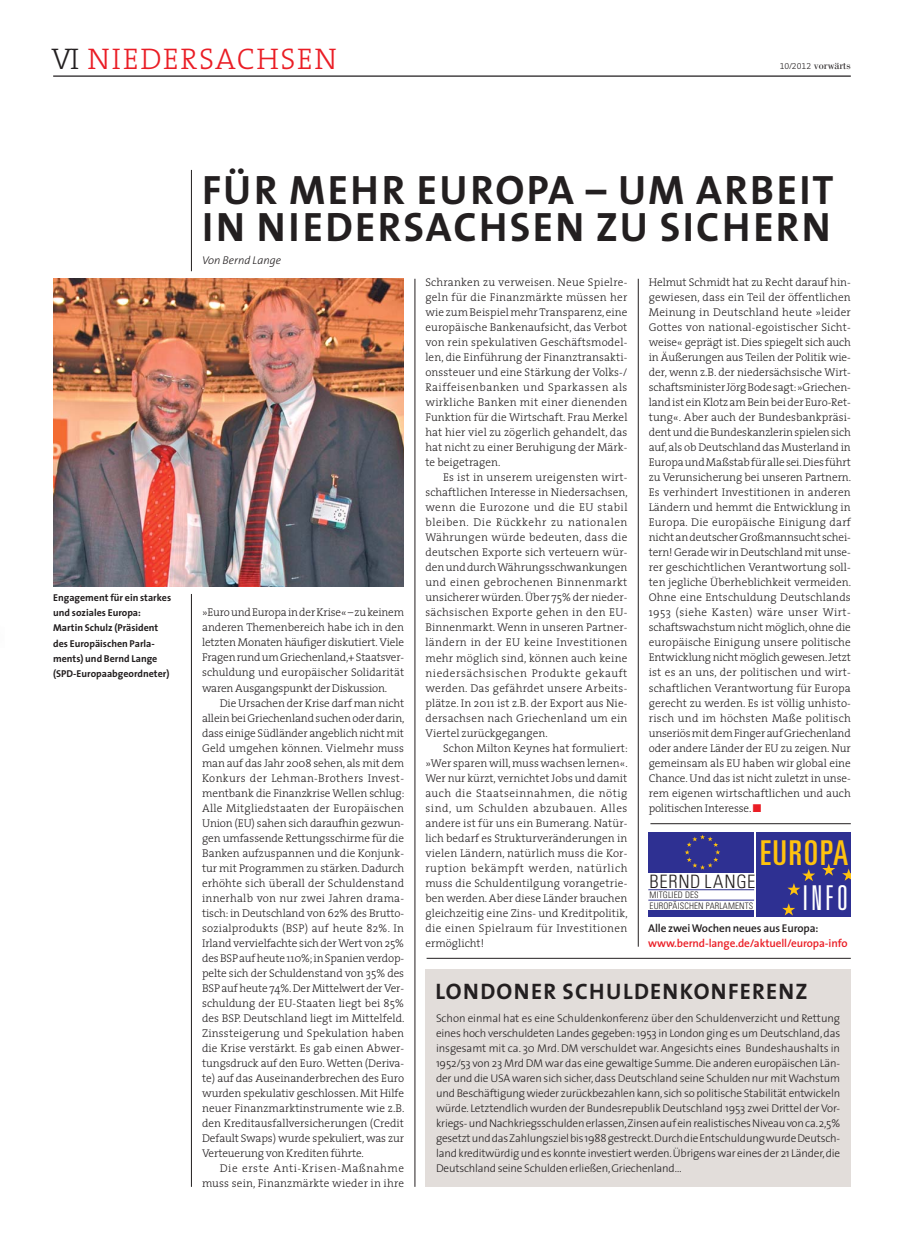
<style>
.page{position:relative;width:904px;height:1241px;background:#fff}
.page>*{position:absolute;margin:0;border:0;box-sizing:border-box;transform-origin:0 0}
.t1{font:41.25px/37.5px "The Sans Bold Caps";letter-spacing:.055em;color:#231f20}
.t2{font:ultra-condensed 34.25px "Univers";letter-spacing:.06em;color:#ffc20e}
.t3{font:300 ultra-condensed 34.25px "Univers";color:#fff}
.t4{font:30px "The Serif Light Caps";letter-spacing:.05em;color:#ea1d25}
.t5{font:22.5px "The Sans Bold Caps";letter-spacing:.055em;color:#231f20}
.t6{font:300 condensed 18.5px "Univers";letter-spacing:.04em;color:#231f20}
.t7{font:300 11.25px/15px "The Serif";letter-spacing:.005em;color:#231f20;text-align:justify}
.t8{font:300 11.25px/15px "The Sans";letter-spacing:-.015em;color:#231f20;text-align:justify}
.t9{font:600 11.25px "The Sans";letter-spacing:-.01em;color:#ea1d25}
.t10{font:600 11.25px "The Sans";letter-spacing:-.01em;color:#231f20}
.t11{font:11.25px "Bodoni";color:#231f20}
.t12{font:italic 300 11.25px "The Sans";letter-spacing:.005em;color:#231f20}
.t13{font:700 10px/15px "The Sans";color:#231f20}
.t14{font:300 condensed 8.88px/10.4px "Univers";letter-spacing:.015em;color:#231f20}
.s1{color:#231f20}
.s2{font-family:"The Serif Light Expert";font-size:8.75px}
.s3{color:#ea1d25}
</style>
<div class="page">
<hr style="left:53px;top:75px;width:797px;height:2px;background:#231f20">
<hr style="left:191px;top:594px;width:1px;height:592px;background:#231f20">
<hr style="left:191px;top:170px;width:1px;height:101px;background:#231f20">
<hr style="left:415px;top:279px;width:1px;height:907px;background:#231f20">
<hr style="left:638px;top:279px;width:1px;height:667px;background:#231f20">
<img style="left:53px;top:279px;width:350px;height:307px">
<div style="left:648px;top:910px;width:106px;height:6px;background:#2e3092"></div>
<hr style="left:648px;top:889px;width:106px;height:1px;background:#2e3092">
<hr style="left:648px;top:899px;width:106px;height:1px;background:#2e3092">
<div style="left:648px;top:832px;width:106px;height:40px;background:#2e3092"></div>
<svg style="left:685px;top:834px;width:35px;height:35px"></svg>
<div style="left:756px;top:832px;width:94px;height:84px;background:#2e3092"></div>
<svg style="left:822px;top:863px;width:13px;height:12px"></svg>
<svg style="left:842px;top:868px;width:8px;height:12px"></svg>
<svg style="left:782px;top:903px;width:13px;height:12px"></svg>
<svg style="left:787px;top:869px;width:28px;height:26px"></svg>
<hr style="left:426px;top:957px;width:424px;height:1px;background:#231f20">
<hr style="left:650px;top:823px;width:200px;height:1px;background:#231f20">
<div style="left:425px;top:969px;width:425px;height:217px;background:#e2ddda"></div>
<h3 class="t4" style="left:51px;top:41px;width:287px"><span class="s1">VI</span> NIEDERSACHSEN</h3>
<p class="t11" style="left:779px;top:61px;width:72px"><span class="s2">10/2012</span> vorwärts</p>
<p class="t13" style="left:53px;top:590px;width:119px">Engagement für ein starkes und soziales Europa:<br>Martin Schulz (Präsident des Europäischen Parla&shy;ments) und Bernd Lange (SPD-Europaabgeordneter)</p>
<h1 class="t1" style="left:202px;top:171px;width:633px">FÜR MEHR EUROPA – UM ARBEIT<br>IN NIEDERSACHSEN ZU SICHERN</h1>
<p class="t12" style="left:202px;top:255px;width:81px">Von Bernd Lange</p>
<p class="t7" style="left:425px;top:275px;width:204px">Schranken zu verweisen. Neue Spielre&shy;geln für die Finanzmärkte müssen her wie zum Beispiel mehr Transparenz, eine europäische Bankenaufsicht, das Verbot von rein spekulativen Geschäftsmodel&shy;len, die Einführung der Finanztransakti&shy;onssteuer und eine Stärkung der Volks-/ Raiffeisenbanken und Sparkassen als wirkliche Banken mit einer dienenden Funktion für die Wirtschaft. Frau Merkel hat hier viel zu zögerlich gehandelt, das hat nicht zu einer Beruhigung der Märk&shy;te beigetragen.</p>
<p class="t7" style="left:425px;top:470px;width:204px;text-indent:18px">Es ist in unserem ureigensten wirt&shy;schaftlichen Interesse in Niedersachsen, wenn die Eurozone und die EU stabil bleiben. Die Rückkehr zu nationalen Währungen würde bedeuten, dass die deutschen Exporte sich verteuern wür&shy;den und durch Währungsschwankungen und einen gebrochenen Binnenmarkt unsicherer würden. Über 75% der nieder&shy;sächsischen Exporte gehen in den EU-Binnenmarkt. Wenn in unseren Partner&shy;ländern in der EU keine Investitionen mehr möglich sind, können auch keine niedersächsischen Produkte gekauft werden. Das gefährdet unsere Arbeits&shy;plätze. In 2011 ist z.B. der Export aus Nie&shy;dersachsen nach Griechenland um ein Viertel zurückgegangen.</p>
<p class="t7" style="left:425px;top:740px;width:204px;text-indent:18px">Schon Milton Keynes hat formuliert: »Wer sparen will, muss wachsen lernen«.<br>Wer nur kürzt, vernichtet Jobs und damit auch die Staatseinnahmen, die nötig sind, um Schulden abzubauen. Alles andere ist für uns ein Bumerang. Natür&shy;lich bedarf es Strukturveränderungen in vielen Ländern, natürlich muss die Kor&shy;ruption bekämpft werden, natürlich muss die Schuldentilgung vorangetrie&shy;ben werden. Aber diese Länder brauchen gleichzeitig eine Zins- und Kreditpolitik, die einen Spielraum für Investitionen ermöglicht!</p>
<p class="t7" style="left:648px;top:275px;width:204px">Helmut Schmidt hat zu Recht darauf hin&shy;gewiesen, dass ein Teil der öffentlichen Meinung in Deutschland heute »leider Gottes von national-egoistischer Sicht&shy;weise« geprägt ist. Dies spiegelt sich auch in Äußerungen aus Teilen der Politik wie&shy;der, wenn z.B. der niedersächsische Wirt&shy;schaftsminister Jörg Bode sagt: »Griechen&shy;land ist ein Klotz am Bein bei der Euro-Ret&shy;tung«. Aber auch der Bundesbankpräsi&shy;dent und die Bundeskanzlerin spielen sich auf, als ob Deutschland das Musterland in Europa und Maßstab für alle sei. Dies führt zu Verunsicherung bei unseren Partnern.<br>Es verhindert Investitionen in anderen Ländern und hemmt die Entwicklung in Europa. Die europäische Einigung darf nicht an deutscher Großmannsucht schei&shy;tern! Gerade wir in Deutschland mit unse&shy;rer geschichtlichen Verantwortung soll&shy;ten jegliche Überheblichkeit vermeiden.<br>Ohne eine Entschuldung Deutschlands 1953 (siehe Kasten) wäre unser Wirt&shy;schaftswachstum nicht möglich, ohne die europäische Einigung unsere politische Entwicklung nicht möglich gewesen. Jetzt ist es an uns, der politischen und wirt&shy;schaftlichen Verantwortung für Europa gerecht zu werden. Es ist völlig unhisto&shy;risch und im höchsten Maße politisch unseriös mit dem Finger auf Griechenland oder andere Länder der EU zu zeigen. Nur gemeinsam als EU haben wir global eine Chance. Und das ist nicht zuletzt in unse&shy;rem eigenen wirtschaftlichen und auch politischen Interesse. <span class="s3">■</span></p>
<p class="t7" style="left:202px;top:605px;width:203px">»Euro und Europa in der Krise« – zu keinem anderen Themenbereich habe ich in den letzten Monaten häufiger diskutiert. Viele Fragen rund um Griechenland,+ Staatsver&shy;schuldung und europäischer Solidarität waren Ausgangspunkt der Diskussion.</p>
<p class="t7" style="left:202px;top:695px;width:204px;text-indent:18px">Die Ursachen der Krise darf man nicht allein bei Griechenland suchen oder darin, dass einige Südländer angeblich nicht mit Geld umgehen können. Vielmehr muss man auf das Jahr 2008 sehen, als mit dem Konkurs der Lehman-Brothers Invest&shy;mentbank die Finanzkrise Wellen schlug:<br>Alle Mitgliedstaaten der Europäischen Union (EU) sahen sich daraufhin gezwun&shy;gen umfassende Rettungsschirme für die Banken aufzuspannen und die Konjunk&shy;tur mit Programmen zu stärken. Dadurch erhöhte sich überall der Schuldenstand innerhalb von nur zwei Jahren drama&shy;tisch: in Deutschland von 62% des Brutto&shy;sozialprodukts (BSP) auf heute 82%. In Irland vervielfachte sich der Wert von 25% des BSP auf heute 110%; in Spanien verdop&shy;pelte sich der Schuldenstand von 35% des BSP auf heute 74%. Der Mittelwert der Ver&shy;schuldung der EU-Staaten liegt bei 85% des BSP. Deutschland liegt im Mittelfeld.<br>Zinssteigerung und Spekulation haben die Krise verstärkt. Es gab einen Abwer&shy;tungsdruck auf den Euro. Wetten (Deriva&shy;te) auf das Auseinanderbrechen des Euro wurden spekulativ geschlossen. Mit Hilfe neuer Finanzmarktinstrumente wie z.B. den Kreditausfallversicherungen (Credit Default Swaps) wurde spekuliert, was zur Verteuerung von Krediten führte.</p>
<p class="t7" style="left:202px;top:1160px;width:203px;text-align:right">Die erste Anti-Krisen-Maßnahme muss sein, Finanzmärkte wieder in ihre</p>
<h2 class="t2" style="left:760px;top:840px;width:90px">EUROPA</h2>
<h2 class="t3" style="left:802px;top:885px;width:47px">INFO</h2>
<p class="t10" style="left:648px;top:923px;width:172px">Alle zwei Wochen neues aus Europa:</p>
<p class="t9" style="left:648px;top:938px;width:201px">www.bernd-lange.de/aktuell/europa-info</p>
<h3 class="t6" style="left:649px;top:874px;width:107px">BERND LANGE</h3>
<p class="t14" style="left:649px;top:890px;width:105px">MITGLIED DES<br>EUROPÄISCHEN PARLAMENTS</p>
<h3 class="t5" style="left:435px;top:978px;width:373px">LONDONER SCHULDENKONFERENZ</h3>
<p class="t8" style="left:436px;top:1011px;width:405px">Schon einmal hat es eine Schuldenkonferenz über den Schuldenverzicht und Rettung eines hoch verschuldeten Landes gegeben: 1953 in London ging es um Deutschland, das insgesamt mit ca. 30 Mrd. DM verschuldet war. Angesichts eines Bundeshaushalts in 1952/53 von 23 Mrd DM war das eine gewaltige Summe. Die anderen europäischen Län&shy;der und die USA waren sich sicher, dass Deutschland seine Schulden nur mit Wachstum und Beschäftigung wieder zurückbezahlen kann, sich so politische Stabilität entwickeln würde. Letztendlich wurden der Bundesrepublik Deutschland 1953 zwei Drittel der Vor&shy;kriegs- und Nachkriegsschulden erlassen, Zinsen auf ein realistisches Niveau von ca. 2,5% gesetzt und das Zahlungsziel bis 1988 gestreckt. Durch die Entschuldung wurde Deutsch&shy;land kreditwürdig und es konnte investiert werden. Übrigens war eines der 21 Länder, die Deutschland seine Schulden erließen, Griechenland…</p>
</div>
